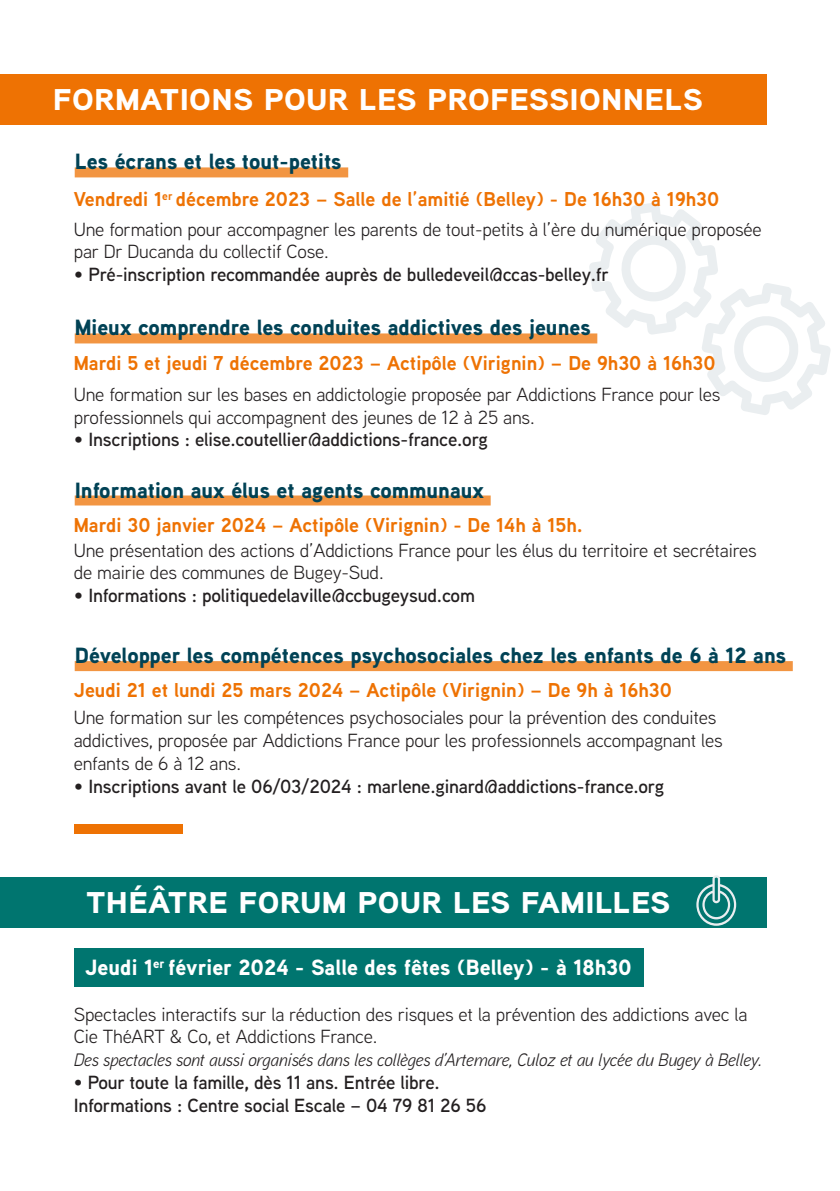
<style>
.page{position:relative;width:840px;height:1191px;background:#fff}
.page>*{position:absolute;margin:0;border:0;box-sizing:border-box;transform-origin:0 0}
.t1{font:900 30px "Aaux Next";letter-spacing:.01em;color:#fff;scale:1.09 1}
.t2{font:900 22px "Aaux Next";color:#014255}
.t3{font:900 22px "Aaux Next";color:#fff}
.t4{font:700 20px "Aaux Next";color:#ee7203}
.t5{font:19px/22.8px "Aaux Next";letter-spacing:-.01em;color:#231f20}
.t6{font:600 19px/22.8px "Aaux Next";letter-spacing:-.01em;color:#231f20}
.t7{font:italic 18px "Aaux Next";letter-spacing:-.01em;color:#231f20}
.s1{font-weight:400}
</style>
<div class="page">
<div style="left:0;top:876px;width:765px;height:51px;background:#00756f"></div>
<svg style="left:588px;top:202px;width:242px;height:213px"></svg>
<div style="left:0;top:74px;width:765px;height:50px;background:#ee7203"></div>
<div style="left:75px;top:167px;width:273px;height:10px;background:#f29542"></div>
<div style="left:75px;top:333px;width:522px;height:10px;background:#f29542"></div>
<div style="left:74px;top:824px;width:108px;height:9px;background:#ee7203"></div>
<svg style="left:696px;top:875px;width:39px;height:50px"></svg>
<div style="left:75px;top:495px;width:415px;height:10px;background:#f29542"></div>
<div style="left:75px;top:661px;width:717px;height:10px;background:#f29542"></div>
<div style="left:74px;top:948px;width:569px;height:38px;background:#00756f"></div>
<p class="t1" style="left:53px;top:78px;width:597px">FORMATIONS POUR LES PROFESSIONNELS</p>
<p class="t2" style="left:75px;top:146px;width:268px">Les écrans et les tout-petits</p>
<p class="t4" style="left:74px;top:185px;width:646px">Vendredi 1<sup>er</sup> décembre 2023 – Salle de l’amitié (Belley) - De 16h30 à 19h30</p>
<p class="t5" style="left:74px;top:217px;width:689px">Une formation pour accompagner les parents de tout-petits à l’ère du numérique proposée par Dr Ducanda du collectif Cose.</p>
<p class="t6" style="left:74px;top:263px;width:536px">• Pré-inscription recommandée auprès de bulledeveil@ccas-belley.fr</p>
<p class="t2" style="left:75px;top:312px;width:517px">Mieux comprendre les conduites addictives des jeunes</p>
<p class="t4" style="left:74px;top:348px;width:643px">Mardi 5 et jeudi 7 décembre 2023 – Actipôle (Virignin) – De 9h30 à 16h30</p>
<p class="t5" style="left:74px;top:382px;width:647px">Une formation sur les bases en addictologie proposée par Addictions France pour les professionnels qui accompagnent des jeunes de 12 à 25 ans.</p>
<p class="t6" style="left:74px;top:428px;width:415px">• Inscriptions : elise.coutellier@addictions-france.org</p>
<p class="t2" style="left:75px;top:474px;width:410px">Information aux élus et agents communaux</p>
<p class="t4" style="left:74px;top:510px;width:510px">Mardi 30 janvier 2024 – Actipôle (Virignin) - De 14h à 15h.</p>
<p class="t5" style="left:74px;top:538px;width:684px">Une présentation des actions d’Addictions France pour les élus du territoire et secrétaires de mairie des communes de Bugey-Sud.</p>
<p class="t6" style="left:74px;top:583px;width:402px">• Informations : politiquedelaville@ccbugeysud.com</p>
<p class="t2" style="left:75px;top:639px;width:712px">Développer les compétences psychosociales chez les enfants de 6 à 12 ans</p>
<p class="t4" style="left:74px;top:676px;width:599px">Jeudi 21 et lundi 25 mars 2024 – Actipôle (Virignin) – De 9h à 16h30</p>
<p class="t5" style="left:74px;top:705px;width:650px">Une formation sur les compétences psychosociales pour la prévention des conduites addictives, proposée par Addictions France pour les professionnels accompagnant les enfants de 6 à 12 ans.</p>
<p class="t6" style="left:74px;top:774px;width:591px">• Inscriptions avant le 06/03/2024 : marlene.ginard@addictions-france.org</p>
<p class="t1" style="left:86px;top:880px;width:537px">THÉÂTRE FORUM POUR LES FAMILLES</p>
<p class="t3" style="left:85px;top:951px;width:548px">Jeudi 1<sup>er</sup> février 2024 - Salle des fêtes (Belley) - à 18h30</p>
<p class="t5" style="left:74px;top:1002px;width:675px">Spectacles interactifs sur la réduction des risques et la prévention des addictions avec la<br>Cie ThéART &amp; Co, et Addictions France.</p>
<p class="t7" style="left:74px;top:1047px;width:688px">Des spectacles sont aussi organisés dans les collèges d’Artemare, Culoz et au lycée du Bugey à Belley.</p>
<p class="t6" style="left:74px;top:1070px;width:414px"><span class="s1">•</span> Pour toute la famille, dès 11 ans. Entrée libre.<br>Informations : Centre social Escale – 04 79 81 26 56</p>
</div>
